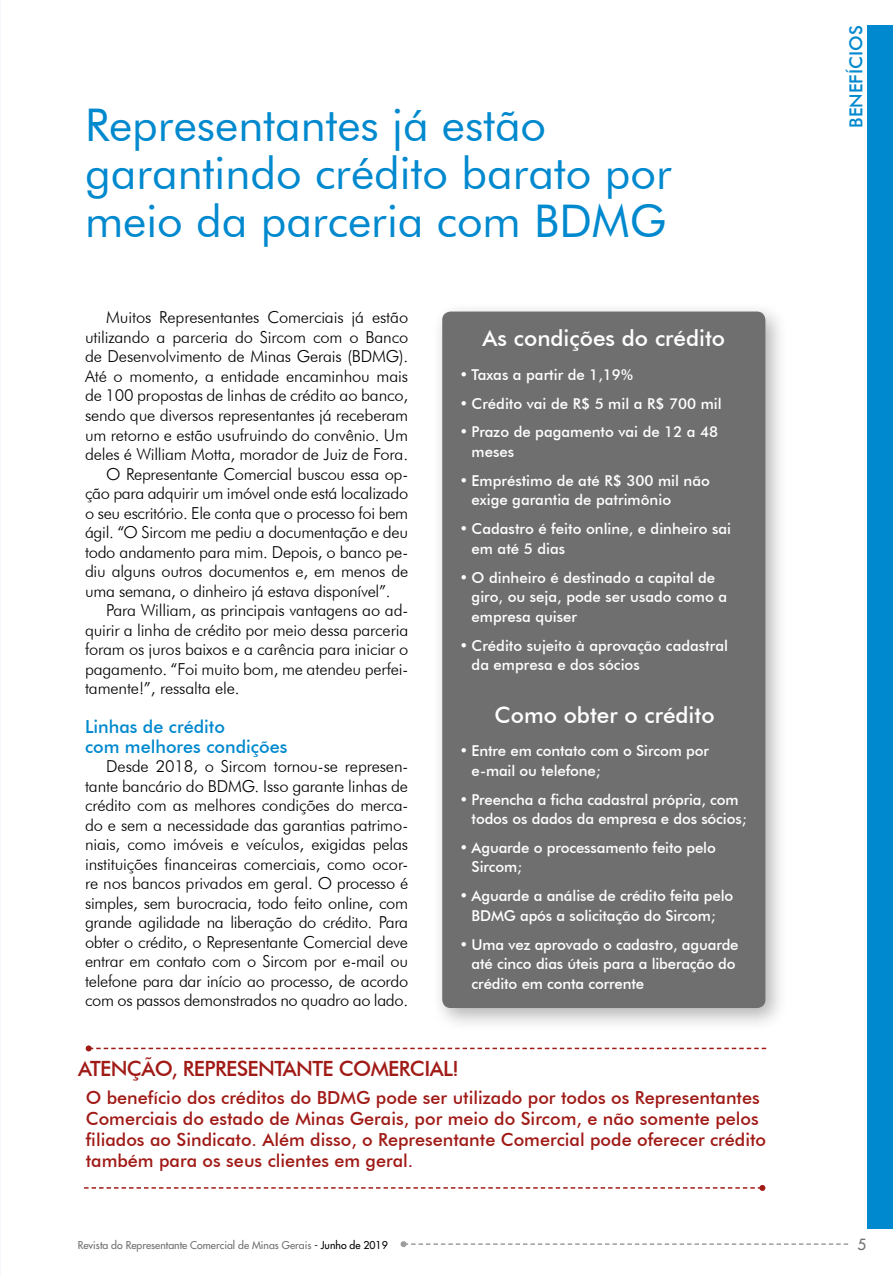
<style>
.page{position:relative;width:893px;height:1276px;background:#fff}
.page>*{position:absolute;margin:0;border:0;box-sizing:border-box;transform-origin:0 0}
.t1{font:45px/48px "Futura BT";color:#0089ce}
.t2{font:500 22.5px "Futura BT";color:#fff}
.t3{font:500 21px "Futura BT";letter-spacing:-.03em;color:#a01a16}
.t4{font:500 18px/21px "Futura BT";color:#a01a16}
.t5{font:500 18px/19.5px "Futura BT";color:#0089ce}
.t6{font:300 16.5px/19.5px "Futura BT";letter-spacing:-.01em;color:#000;text-align:justify}
.t7{font:500 15px/19.5px "Futura BT";letter-spacing:-.01em;color:#fff}
.t8{font:15px "Futura LT";color:#706f6f}
.t9{font:10.5px "Futura LT";color:#706f6f}
.s1{color:#000}
</style>
<div class="page">
<svg style="left:401px;top:1241px;width:447px;height:6px"></svg>
<div style="left:867px;top:26px;width:26px;height:1203px;background:#0089ce"></div>
<svg style="left:84px;top:1185px;width:681px;height:6px"></svg>
<svg style="left:86px;top:1045px;width:680px;height:6px"></svg>
<div style="left:431px;top:300px;width:358px;height:731px;background:#000;opacity:.3"></div>
<div style="left:442px;top:311px;width:323px;height:697px;background:#706f6f;border-radius:9px"></div>
<img style="left:0;top:0;width:1px;height:1276px">
<h1 class="t1" style="left:85px;top:100px;width:588px">Representantes já estão garantindo crédito barato por meio da parceria com BDMG</h1>
<p class="t6" style="left:106px;top:308px;width:303px">Muitos Representantes Comerciais já estão</p>
<p class="t6" style="left:85px;top:327px;width:325px">utilizando a parceria do Sircom com o Banco</p>
<p class="t6" style="left:85px;top:347px;width:325px">de Desenvolvimento de Minas Gerais (BDMG).</p>
<p class="t6" style="left:85px;top:366px;width:325px">Até o momento, a entidade encaminhou mais</p>
<p class="t6" style="left:85px;top:386px;width:325px">de 100 propostas de linhas de crédito ao banco,</p>
<p class="t6" style="left:85px;top:405px;width:325px">sendo que diversos representantes já receberam</p>
<p class="t6" style="left:85px;top:425px;width:325px">um retorno e estão usufruindo do convênio. Um</p>
<p class="t6" style="left:85px;top:444px;width:325px">deles é William Motta, morador de Juiz de Fora.</p>
<p class="t6" style="left:106px;top:464px;width:303px">O Representante Comercial buscou essa op-</p>
<p class="t6" style="left:85px;top:483px;width:325px">ção para adquirir um imóvel onde está localizado</p>
<p class="t6" style="left:85px;top:503px;width:325px">o seu escritório. Ele conta que o processo foi bem</p>
<p class="t6" style="left:85px;top:522px;width:325px">ágil. “O Sircom me pediu a documentação e deu</p>
<p class="t6" style="left:85px;top:542px;width:325px">todo andamento para mim. Depois, o banco pe-</p>
<p class="t6" style="left:85px;top:561px;width:325px">diu alguns outros documentos e, em menos de</p>
<p class="t6" style="left:85px;top:581px;width:307px">uma semana, o dinheiro já estava disponível”.</p>
<p class="t6" style="left:106px;top:600px;width:303px">Para William, as principais vantagens ao ad-</p>
<p class="t6" style="left:85px;top:620px;width:325px">quirir a linha de crédito por meio dessa parceria</p>
<p class="t6" style="left:85px;top:639px;width:325px">foram os juros baixos e a carência para iniciar o</p>
<p class="t6" style="left:85px;top:659px;width:325px">pagamento. “Foi muito bom, me atendeu perfei-</p>
<p class="t6" style="left:85px;top:678px;width:156px">tamente!”, ressalta ele.</p>
<p class="t5" style="left:85px;top:717px;width:204px">Linhas de crédito<br>com melhores condições</p>
<p class="t6" style="left:85px;top:756px;width:325px;text-indent:21px">Desde 2018, o Sircom tornou-se represen&shy;tante bancário do BDMG. Isso garante linhas de crédito com as melhores condições do merca&shy;do e sem a necessidade das garantias patrimo&shy;niais, como imóveis e veículos, exigidas pelas instituições financeiras comerciais, como ocor&shy;re nos bancos privados em geral. O processo é simples, sem burocracia, todo feito online, com grande agilidade na liberação do crédito. Para obter o crédito, o Representante Comercial deve entrar em contato com o Sircom por e-mail ou telefone para dar início ao processo, de acordo com os passos demonstrados no quadro ao lado.</p>
<h2 class="t2" style="left:483px;top:324px;width:244px">As condições do crédito</h2>
<p class="t7" style="left:460px;top:364px;width:175px">• Taxas a partir de 1,19%</p>
<p class="t7" style="left:460px;top:393px;width:264px">• Crédito vai de R$ 5 mil a R$ 700 mil</p>
<p class="t7" style="left:472px;top:422px;width:248px;text-indent:-12px">• Prazo de pagamento vai de 12 a 48 meses</p>
<p class="t7" style="left:472px;top:471px;width:240px;text-indent:-12px">• Empréstimo de até R$ 300 mil não exige garantia de patrimônio</p>
<p class="t7" style="left:472px;top:519px;width:261px;text-indent:-12px">• Cadastro é feito online, e dinheiro sai em até 5 dias</p>
<p class="t7" style="left:472px;top:567px;width:257px;text-indent:-12px">• O dinheiro é destinado a capital de giro, ou seja, pode ser usado como a empresa quiser</p>
<p class="t7" style="left:472px;top:635px;width:258px;text-indent:-12px">• Crédito sujeito à aprovação cadastral da empresa e dos sócios</p>
<h2 class="t2" style="left:495px;top:701px;width:221px">Como obter o crédito</h2>
<p class="t7" style="left:472px;top:741px;width:239px;text-indent:-12px">• Entre em contato com o Sircom por e-mail ou telefone;</p>
<p class="t7" style="left:472px;top:789px;width:276px;text-indent:-12px">• Preencha a ficha cadastral própria, com todos os dados da empresa e dos sócios;</p>
<p class="t7" style="left:472px;top:837px;width:246px;text-indent:-12px">• Aguarde o processamento feito pelo<br>Sircom;</p>
<p class="t7" style="left:460px;top:886px;width:275px;text-align:center">• Aguarde a análise de crédito feita pelo<br>BDMG após a solicitação do Sircom;</p>
<p class="t7" style="left:472px;top:934px;width:268px;text-indent:-12px">• Uma vez aprovado o cadastro, aguarde até cinco dias úteis para a liberação do crédito em conta corrente</p>
<p class="t3" style="left:78px;top:1056px;width:383px">ATENÇÃO, REPRESENTANTE COMERCIAL!</p>
<p class="t4" style="left:86px;top:1086px;width:682px">O benefício dos créditos do BDMG pode ser utilizado por todos os Representantes Comerciais do estado de Minas Gerais, por meio do Sircom, e não somente pelos filiados ao Sindicato. Além disso, o Representante Comercial pode oferecer crédito também para os seus clientes em geral.</p>
<p class="t5" style="left:846px;top:128px;width:104px;rotate:-90deg">BENEFÍCIOS</p>
<p class="t9" style="left:78px;top:1238px;width:311px">Revista do Representante Comercial de Minas Gerais <span class="s1">- Junho de 2019</span></p>
<p class="t8" style="left:858px;top:1235px;width:10px">5</p>
</div>
